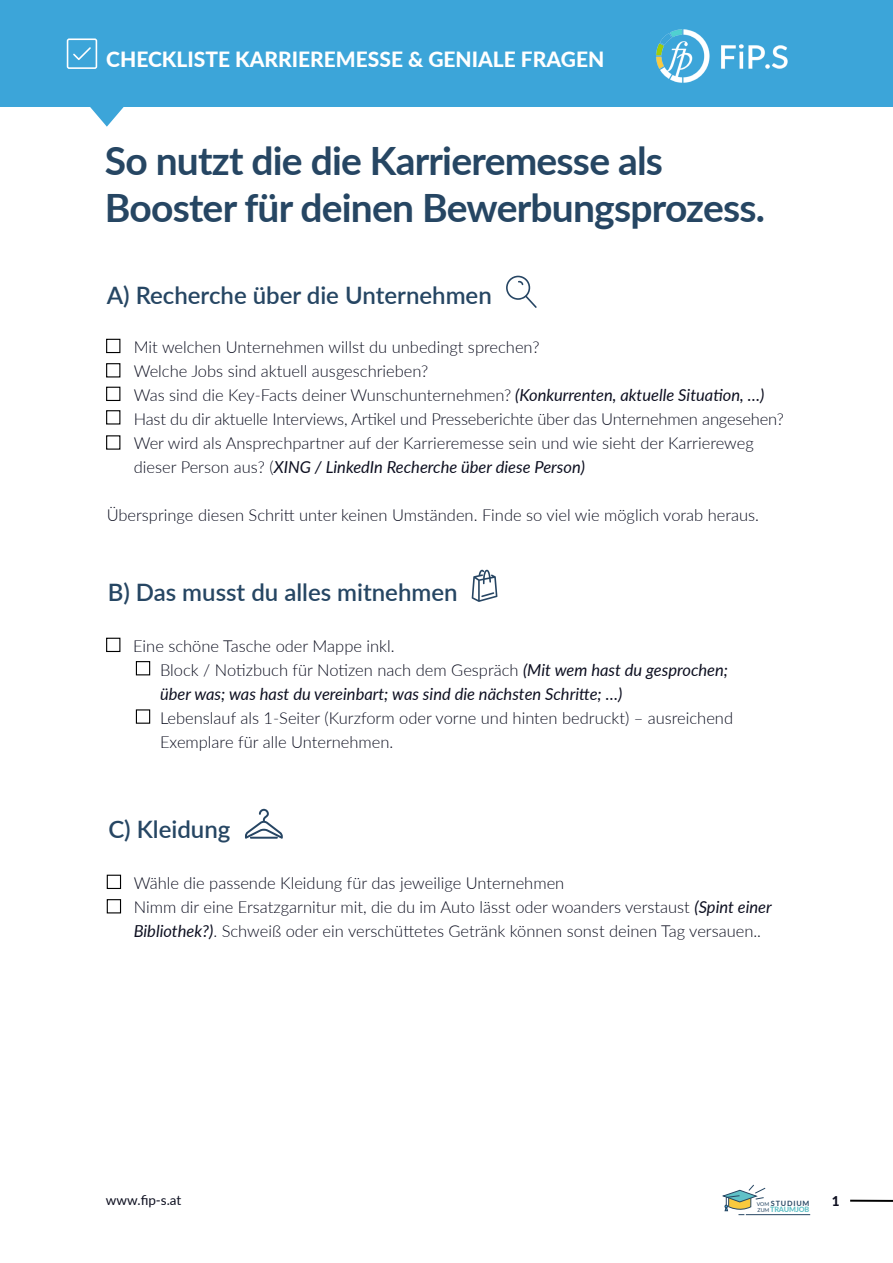
<style>
.page{position:relative;width:893px;height:1263px;background:#fff}
.page>*{position:absolute;margin:0;border:0;box-sizing:border-box;transform-origin:0 0}
.t1{font:700 39px/46.8px "Lato";letter-spacing:-.02em;color:#264663}
.t2{font:600 24px "Lato";color:#264663}
.t3{font:800 21px "Lato";color:#fff}
.t4{font:300 16.5px/24px "Lato";color:#0d0f20}
.t5{font:italic 16.5px/24px "Lato";color:#0d0f20}
.t6{font:13.5px "Lato";color:#0d0f20}
.t7{font:800 13.5px "Lato";color:#0d0f20}
.t8{font:800 7.35px "Lato";letter-spacing:-.02em;color:#60c1c7}
.t9{font:700 7.35px "Lato";letter-spacing:.11em;color:#264663}
.t10{font:5.25px "Lato";color:#264663}
.s1{font-weight:400;font-style:italic}
.s2{font-weight:300;font-style:normal}
</style>
<div class="page">
<svg style="left:850px;top:1199px;width:43px;height:3px"></svg>
<div style="left:0;top:0;width:893px;height:106px;background:#3ca5d9"></div>
<svg style="left:82px;top:106px;width:49px;height:21px"></svg>
<hr style="left:746px;top:1214px;width:64px;height:1px;background:#264663">
<svg style="left:723px;top:1184px;width:43px;height:31px"></svg>
<img style="left:656px;top:29px;width:132px;height:54px">
<svg style="left:67px;top:38px;width:30px;height:31px"></svg>
<svg style="left:506px;top:276px;width:31px;height:32px"></svg>
<svg style="left:472px;top:570px;width:25px;height:32px"></svg>
<svg style="left:245px;top:809px;width:38px;height:30px"></svg>
<div style="left:106px;top:339px;width:14px;height:14px;border:1px solid #000"></div>
<div style="left:106px;top:363px;width:14px;height:14px;border:1px solid #000"></div>
<div style="left:106px;top:387px;width:14px;height:14px;border:1px solid #000"></div>
<div style="left:106px;top:638px;width:14px;height:14px;border:1px solid #000"></div>
<div style="left:106px;top:410px;width:14px;height:14px;border:1px solid #000"></div>
<div style="left:136px;top:661px;width:14px;height:14px;border:1px solid #000"></div>
<div style="left:136px;top:709px;width:14px;height:15px;border:1px solid #000"></div>
<div style="left:107px;top:875px;width:14px;height:14px;border:1px solid #000"></div>
<div style="left:107px;top:899px;width:14px;height:14px;border:1px solid #000"></div>
<p class="t3" style="left:106px;top:44px;width:499px">CHECKLISTE KARRIEREMESSE &amp; GENIALE FRAGEN</p>
<h1 class="t1" style="left:105px;top:136px;width:662px">So nutzt die die Karrieremesse als<br>Booster für deinen Bewerbungsprozess.</h1>
<h2 class="t2" style="left:107px;top:277px;width:387px">A) Recherche über die Unternehmen</h2>
<p class="t4" style="left:107px;top:335px;width:434px">• Mit welchen Unternehmen willst du unbedingt sprechen?</p>
<p class="t4" style="left:107px;top:359px;width:323px">• Welche Jobs sind aktuell ausgeschrieben?</p>
<p class="t4" style="left:107px;top:383px;width:659px">• Was sind die Key-Facts deiner Wunschunternehmen? <span class="s1">(Konkurrenten, aktuelle Situation, …)</span></p>
<p class="t4" style="left:107px;top:407px;width:679px">• Hast du dir aktuelle Interviews, Artikel und Presseberichte über das Unternehmen angesehen?</p>
<p class="t4" style="left:134px;top:431px;width:622px;text-indent:-27px">• Wer wird als Ansprechpartner auf der Karrieremesse sein und wie sieht der Karriereweg dieser Person aus? (<span class="s1">XING / LinkedIn Recherche über diese Person)</span></p>
<p class="t4" style="left:107px;top:503px;width:654px">Überspringe diesen Schritt unter keinen Umständen. Finde so viel wie möglich vorab heraus.</p>
<h2 class="t2" style="left:108px;top:574px;width:351px">B) Das musst du alles mitnehmen</h2>
<p class="t5" style="left:160px;top:633px;width:570px;text-indent:-54px"><span class="s2">• Eine schöne Tasche oder Mappe inkl.<br>Block / Notizbuch für Notizen nach dem Gespräch</span> (Mit wem hast du gesprochen; über was; was hast du vereinbart; was sind die nächsten Schritte; …)</p>
<p class="t4" style="left:160px;top:705px;width:575px">Lebenslauf als 1-Seiter (Kurzform oder vorne und hinten bedruckt) – ausreichend<br>Exemplare für alle Unternehmen.</p>
<h2 class="t2" style="left:108px;top:811px;width:124px">C) Kleidung</h2>
<p class="t4" style="left:107px;top:870px;width:459px">• Wähle die passende Kleidung für das jeweilige Unternehmen</p>
<p class="t4" style="left:134px;top:894px;width:639px;text-indent:-27px">• Nimm dir eine Ersatzgarnitur mit, die du im Auto lässt oder woanders verstaust <span class="s1">(Spint einer<br>Bibliothek?)</span>. Schweiß oder ein verschüttetes Getränk können sonst deinen Tag versauen..</p>
<p class="t6" style="left:106px;top:1191px;width:77px">www.fip-s.at</p>
<p class="t10" style="left:757px;top:1200px;width:14px">VOM</p>
<p class="t7" style="left:832px;top:1191px;width:9px">1</p>
<p class="t10" style="left:758px;top:1206px;width:13px">ZUM</p>
<p class="t9" style="left:771px;top:1197px;width:40px">STUDIUM</p>
<p class="t8" style="left:770px;top:1204px;width:41px">TRAUMJOB</p>
</div>
